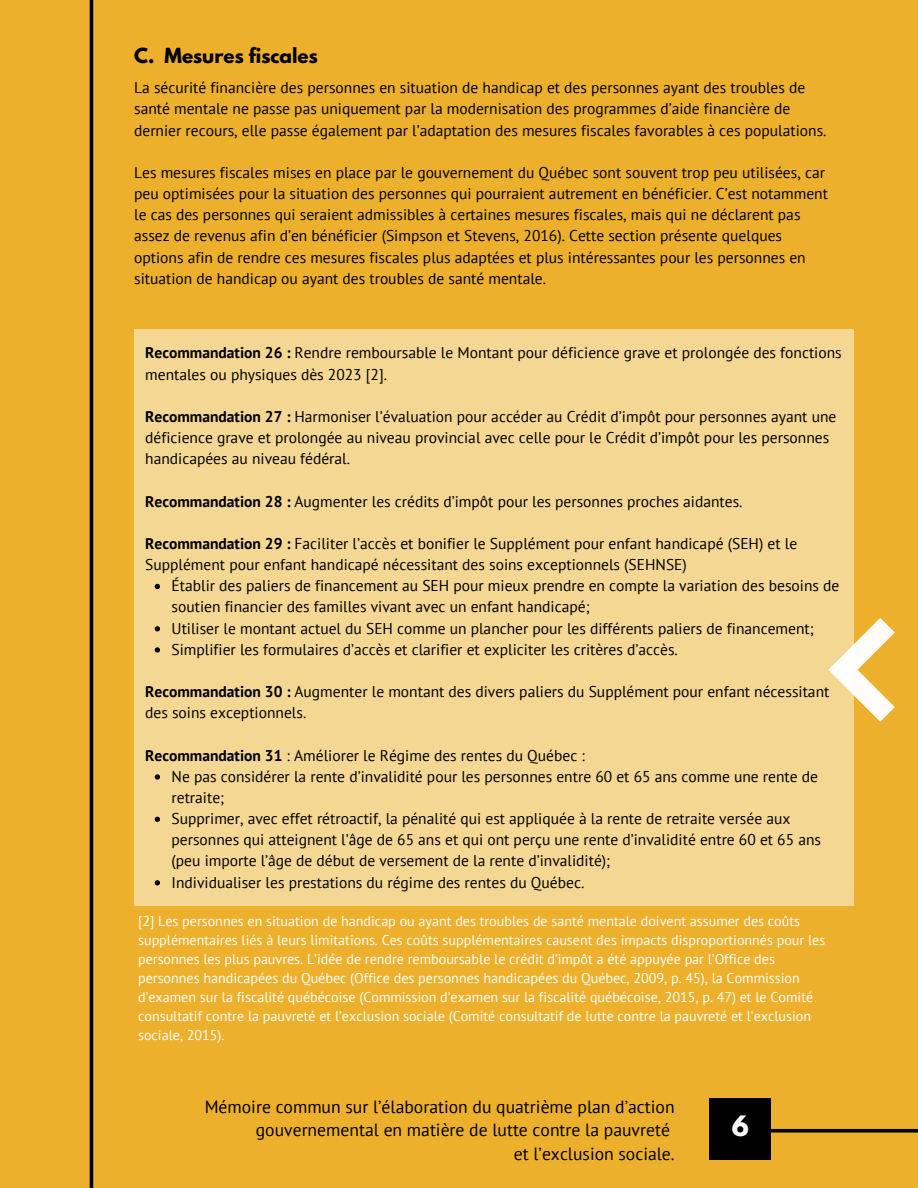
<style>
.page{position:relative;width:918px;height:1188px;background:#edb02c}
.page>*{position:absolute;margin:0;border:0;box-sizing:border-box;transform-origin:0 0}
.t1{font:700 24.9px "League Spartan";color:#fff}
.t2{font:700 18.45px "League Spartan";color:#000}
.t3{font:17.55px/23.7px "PT Sans";color:#000;text-align:right}
.t4{font:15.45px/21.1px "PT Sans";color:#000}
.t5{font:14.1px/19.2px "PT Sans";color:#fff}
.s1{font-weight:700}
</style>
<div class="page">
<svg style="left:89px;top:0;width:5px;height:1188px;background:#43320c"></svg>
<svg style="left:771px;top:1128px;width:147px;height:5px"></svg>
<div style="left:709px;top:1098px;width:62px;height:62px;background:#000"></div>
<div style="left:134px;top:329px;width:720px;height:577px;background:#f5d794"></div>
<svg style="left:828px;top:618px;width:67px;height:104px"></svg>
<svg style="left:155px;top:584px;width:5px;height:5px"></svg>
<svg style="left:155px;top:626px;width:5px;height:5px"></svg>
<svg style="left:155px;top:647px;width:5px;height:6px"></svg>
<svg style="left:155px;top:774px;width:5px;height:6px"></svg>
<svg style="left:155px;top:817px;width:5px;height:5px"></svg>
<svg style="left:155px;top:880px;width:5px;height:5px"></svg>
<p class="t2" style="left:134px;top:47px;width:185px">C. Mesures fiscales</p>
<p class="t4" style="left:134px;top:77px;width:694px">La sécurité financière des personnes en situation de handicap et des personnes ayant des troubles de santé mentale ne passe pas uniquement par la modernisation des programmes d’aide financière de dernier recours, elle passe également par l’adaptation des mesures fiscales favorables à ces populations.</p>
<p class="t4" style="left:134px;top:162px;width:695px">Les mesures fiscales mises en place par le gouvernement du Québec sont souvent trop peu utilisées, car peu optimisées pour la situation des personnes qui pourraient autrement en bénéficier. C’est notamment le cas des personnes qui seraient admissibles à certaines mesures fiscales, mais qui ne déclarent pas assez de revenus afin d’en bénéficier (Simpson et Stevens, 2016). Cette section présente quelques options afin de rendre ces mesures fiscales plus adaptées et plus intéressantes pour les personnes en situation de handicap ou ayant des troubles de santé mentale.</p>
<p class="t4" style="left:145px;top:342px;width:698px"><span class="s1">Recommandation 26 :</span> Rendre remboursable le Montant pour déficience grave et prolongée des fonctions mentales ou physiques dès 2023 [2].</p>
<p class="t4" style="left:145px;top:406px;width:693px"><span class="s1">Recommandation 27 :</span> Harmoniser l’évaluation pour accéder au Crédit d’impôt pour personnes ayant une déficience grave et prolongée au niveau provincial avec celle pour le Crédit d’impôt pour les personnes handicapées au niveau fédéral.</p>
<p class="t4" style="left:145px;top:490px;width:599px"><span class="s1">Recommandation 28 :</span> Augmenter les crédits d’impôt pour les personnes proches aidantes.</p>
<p class="t4" style="left:145px;top:533px;width:654px"><span class="s1">Recommandation 29 :</span> Faciliter l’accès et bonifier le Supplément pour enfant handicapé (SEH) et le<br>Supplément pour enfant handicapé nécessitant des soins exceptionnels (SEHNSE)</p>
<p class="t4" style="left:172px;top:575px;width:669px">Établir des paliers de financement au SEH pour mieux prendre en compte la variation des besoins de soutien financier des familles vivant avec un enfant handicapé;</p>
<p class="t4" style="left:172px;top:617px;width:644px">Utiliser le montant actuel du SEH comme un plancher pour les différents paliers de financement;</p>
<p class="t4" style="left:172px;top:638px;width:508px">Simplifier les formulaires d’accès et clarifier et expliciter les critères d’accès.</p>
<p class="t4" style="left:145px;top:681px;width:686px"><span class="s1">Recommandation 30 :</span> Augmenter le montant des divers paliers du Supplément pour enfant nécessitant des soins exceptionnels.</p>
<p class="t4" style="left:145px;top:744px;width:441px"><span class="s1">Recommandation 31</span> : Améliorer le Régime des rentes du Québec :</p>
<p class="t4" style="left:172px;top:765px;width:648px">Ne pas considérer la rente d’invalidité pour les personnes entre 60 et 65 ans comme une rente de retraite;</p>
<p class="t4" style="left:172px;top:808px;width:651px">Supprimer, avec effet rétroactif, la pénalité qui est appliquée à la rente de retraite versée aux personnes qui atteignent l’âge de 65 ans et qui ont perçu une rente d’invalidité entre 60 et 65 ans (peu importe l’âge de début de versement de la rente d’invalidité);</p>
<p class="t4" style="left:172px;top:871px;width:414px">Individualiser les prestations du régime des rentes du Québec.</p>
<p class="t5" style="left:138px;top:911px;width:689px">[2] Les personnes en situation de handicap ou ayant des troubles de santé mentale doivent assumer des coûts supplémentaires liés à leurs limitations. Ces coûts supplémentaires causent des impacts disproportionnés pour les personnes les plus pauvres. L’idée de rendre remboursable le crédit d’impôt a été appuyée par l’Office des personnes handicapées du Québec (Office des personnes handicapées du Québec, 2009, p. 45), la Commission d’examen sur la fiscalité québécoise (Commission d’examen sur la fiscalité québécoise, 2015, p. 47) et le Comité consultatif contre la pauvreté et l’exclusion sociale (Comité consultatif de lutte contre la pauvreté et l’exclusion sociale, 2015).</p>
<p class="t3" style="left:205px;top:1094px;width:471px">Mémoire commun sur l’élaboration du quatrième plan d’action gouvernemental en matière de lutte contre la pauvreté</p>
<p class="t3" style="left:514px;top:1142px;width:162px">et l’exclusion sociale.</p>
<p class="t1" style="left:732px;top:1114px;width:19px">6</p>
</div>
